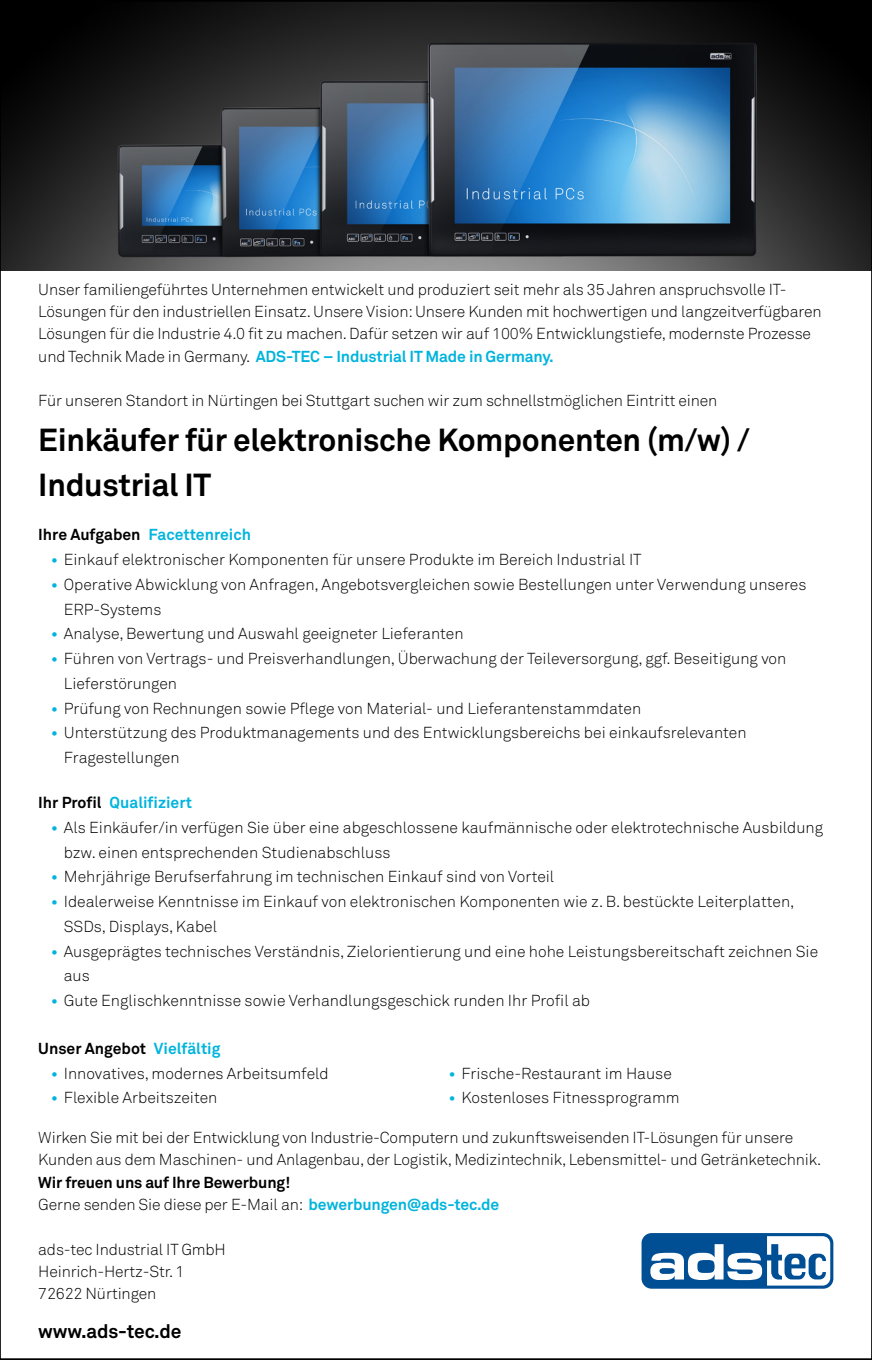
<style>
.page{position:relative;width:872px;height:1360px;background:#fff}
.page>*{position:absolute;margin:0;border:0;box-sizing:border-box;transform-origin:0 0}
.t1{font:700 31.5px/44.6px "Akkurat";letter-spacing:-.01em;color:#000}
.t2{font:700 19.12px "Akkurat";letter-spacing:-.01em;color:#000}
.t3{font:300 15.75px/24.8px "Akkurat";letter-spacing:-.005em;color:#000}
.Absatz_Aufgabe_Profi{font:700 15.75px "Akkurat";color:#00b4dd}
.Absatz_Aufgabe_Profi-2{font:700 15.75px "Akkurat";color:#000}
.s1{font-weight:700;color:#00b4dd}
.s2{color:#000}
.s3{color:#00b4dd}
.s4{font-weight:700}
</style>
<div class="page">
<img style="left:3px;top:3px;width:865px;height:268px">
<div style="left:641px;top:1233px;width:192px;height:55px;background:#004e93;border-radius:10px"></div>
<svg style="left:650px;top:1236px;width:180px;height:49px"></svg>
<p class="t3" style="left:38px;top:278px;width:784px;line-height:22.3px">Unser familiengeführtes Unternehmen entwickelt und produziert seit mehr als 35 Jahren anspruchsvolle IT-Lösungen für den industriellen Einsatz. Unsere Vision: Unsere Kunden mit hochwertigen und langzeitverfügbaren Lösungen für die Industrie 4.0 fit zu machen. Dafür setzen wir auf 100% Entwicklungstiefe, modernste Prozesse und Technik Made in Germany. <span class="s1">ADS-TEC – Industrial IT Made in Germany.</span></p>
<p class="t3" style="left:38px;top:389px;width:680px">Für unseren Standort in Nürtingen bei Stuttgart suchen wir zum schnellstmöglichen Eintritt einen</p>
<p class="t1" style="left:38px;top:418px;width:712px">Einkäufer für elektronische Komponenten (m/w) /<br>Industrial IT</p>
<p class="Absatz_Aufgabe_Profi" style="left:38px;top:525px;width:214px"><span class="s2">Ihre Aufgaben</span> Facettenreich</p>
<p class="t3" style="left:51px;top:547px;width:592px"><span class="s1">•</span> Einkauf elektronischer Komponenten für unsere Produkte im Bereich Industrial IT</p>
<p class="t3" style="left:64px;top:572px;width:744px;text-indent:-13px"><span class="s1">•</span> Operative Abwicklung von Anfragen, Angebotsvergleichen sowie Bestellungen unter Verwendung unseres<br>ERP-Systems</p>
<p class="t3" style="left:51px;top:622px;width:414px"><span class="s1">•</span> Analyse, Bewertung und Auswahl geeigneter Lieferanten</p>
<p class="t3" style="left:64px;top:646px;width:723px;text-indent:-13px"><span class="s1">•</span> Führen von Vertrags- und Preisverhandlungen, Überwachung der Teileversorgung, ggf. Beseitigung von<br>Lieferstörungen</p>
<p class="t3" style="left:51px;top:696px;width:591px"><span class="s1">•</span> Prüfung von Rechnungen sowie Pflege von Material- und Lieferantenstammdaten</p>
<p class="t3" style="left:64px;top:721px;width:684px;text-indent:-13px"><span class="s1">•</span> Unterstützung des Produktmanagements und des Entwicklungsbereichs bei einkaufsrelevanten<br>Fragestellungen</p>
<p class="Absatz_Aufgabe_Profi" style="left:38px;top:793px;width:155px"><span class="s2">Ihr Profil</span> Qualifiziert</p>
<p class="t3" style="left:64px;top:815px;width:760px;text-indent:-13px"><span class="s1">•</span> Als Einkäufer/in verfügen Sie über eine abgeschlossene kaufmännische oder elektrotechnische Ausbildung bzw. einen entsprechenden Studienabschluss</p>
<p class="t3" style="left:51px;top:865px;width:504px"><span class="s1">•</span> Mehrjährige Berufserfahrung im technischen Einkauf sind von Vorteil</p>
<p class="t3" style="left:64px;top:890px;width:731px;text-indent:-13px"><span class="s1">•</span> Idealerweise Kenntnisse im Einkauf von elektronischen Komponenten wie z. B. bestückte Leiterplatten,<br>SSDs, Displays, Kabel</p>
<p class="t3" style="left:64px;top:939px;width:755px;text-indent:-13px"><span class="s1">•</span> Ausgeprägtes technisches Verständnis, Zielorientierung und eine hohe Leistungsbereitschaft zeichnen Sie aus</p>
<p class="t3" style="left:51px;top:989px;width:540px"><span class="s1">•</span> Gute Englischkenntnisse sowie Verhandlungsgeschick runden Ihr Profil ab</p>
<p class="Absatz_Aufgabe_Profi-2" style="left:38px;top:1038px;width:184px">Unser Angebot <span class="s3">Vielfältig</span></p>
<p class="t3" style="left:51px;top:1061px;width:279px"><span class="s1">•</span> Innovatives, modernes Arbeitsumfeld</p>
<p class="t3" style="left:51px;top:1086px;width:168px"><span class="s1">•</span> Flexible Arbeitszeiten</p>
<p class="t3" style="left:448px;top:1061px;width:224px"><span class="s1">•</span> Frische-Restaurant im Hause</p>
<p class="t3" style="left:448px;top:1086px;width:232px"><span class="s1">•</span> Kostenloses Fitnessprogramm</p>
<p class="t3" style="left:38px;top:1127px;width:784px;line-height:22.3px">Wirken Sie mit bei der Entwicklung von Industrie-Computern und zukunftsweisenden IT-Lösungen für unsere<br>Kunden aus dem Maschinen- und Anlagenbau, der Logistik, Medizintechnik, Lebensmittel- und Getränketechnik.<br><span class="s4">Wir freuen uns auf Ihre Bewerbung!</span></p>
<p class="t3" style="left:38px;top:1192px;width:462px">Gerne senden Sie diese per E-Mail an: <span class="s1">bewerbungen@ads-tec.de</span></p>
<p class="t3" style="left:38px;top:1237px;width:189px">ads-tec Industrial IT GmbH</p>
<p class="t3" style="left:38px;top:1259px;width:148px">Heinrich-Hertz-Str. 1</p>
<p class="t3" style="left:38px;top:1282px;width:119px">72622 Nürtingen</p>
<p class="t2" style="left:38px;top:1319px;width:144px">www.ads-tec.de</p>
</div>
